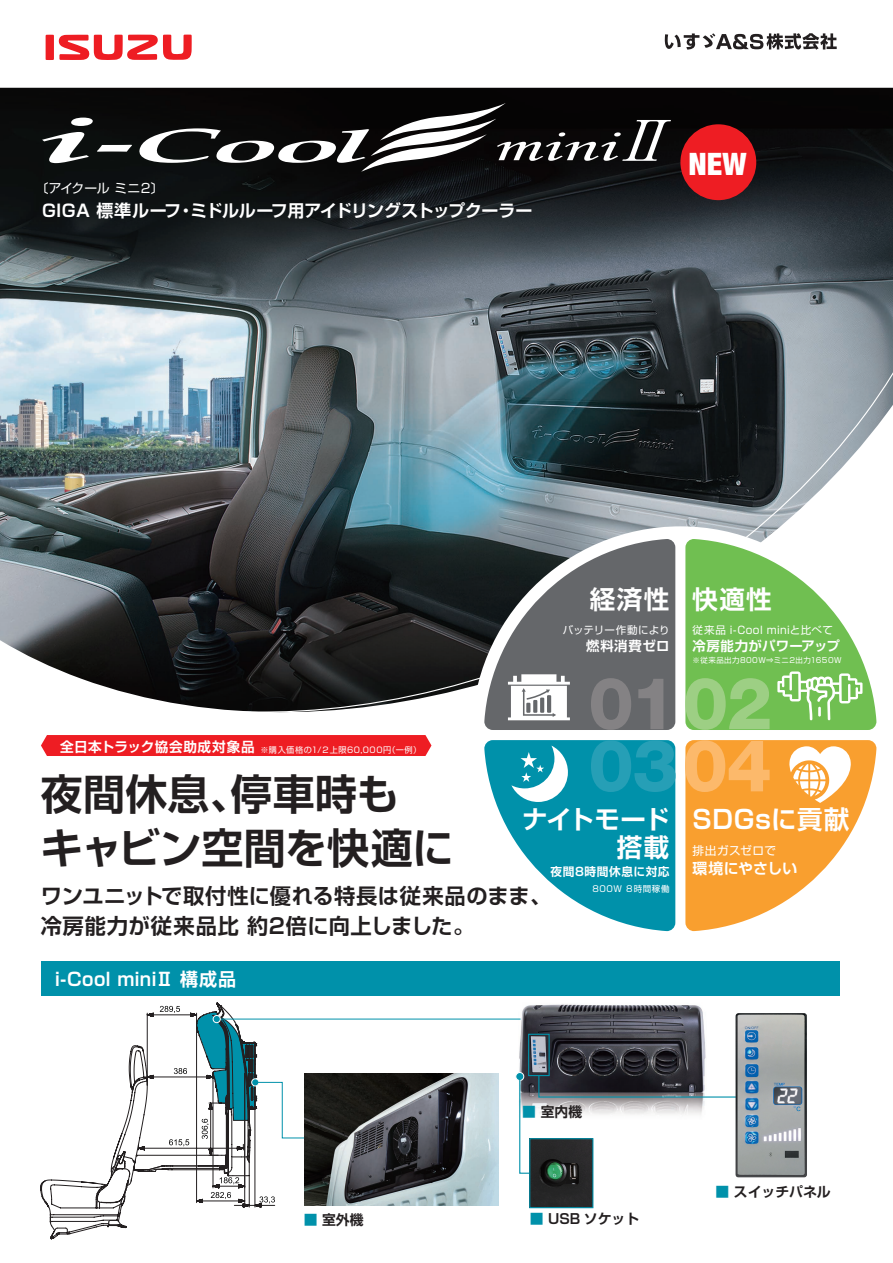
<style>
.page{position:relative;width:893px;height:1263px;background:#fff}
.page>*{position:absolute;margin:0;border:0;box-sizing:border-box;transform-origin:0 0}
.t1{font:800 72.3px/62.1px "Helvetica Neue LT Pro";letter-spacing:-.02em;color:#848284}
.t2{font:700 42px/54px "Shin Go Pro De";color:#231f20}
.t3{font:900 condensed 31.05px "Helvetica Neue LT Pro";color:#fff}
.t4{font:700 25.5px "Shin Go Pro De";letter-spacing:.025em;color:#fff}
.t5{font:700 25.5px/28.5px "Shin Go Pro De";letter-spacing:-.02em;color:#fff;text-align:right}
.t6{font:700 21.3px/30px "Shin Go Pro De";letter-spacing:.02em;color:#231f20}
.t7{font:700 18px "Shin Go Pro De";letter-spacing:.02em;color:#fff}
.t8{font:700 16.95px "Shin Go Pro De";letter-spacing:-.02em;color:#fff}
.t9{font:700 14.85px "Shin Go Pro De";letter-spacing:.015em;color:#fff}
.t10{font:700 13.8px "Shin Go Pro De";color:#231f20}
.t11{font:700 13.35px "Shin Go Pro De";letter-spacing:.03em;color:#fff}
.t12{font:12.75px "Shin Go Pro";letter-spacing:-.005em;color:#fff}
.t13{font:700 11.7px "Shin Go Pro De";letter-spacing:.045em;color:#fff}
.t14{font:11.7px "Shin Go Pro";letter-spacing:.035em;color:#fff}
.t15{font:10.5px "Shin Go Pro";letter-spacing:.035em;color:#fff}
.t16{font:10.5px "Shin Go Pro";color:#fff}
.t17{font:8.55px "Shin Go Pro";letter-spacing:.065em;color:#fff}
.t18{font:8.25px "Shin Go Pro";letter-spacing:.065em;color:#fff}
.t19{font:7.5px "Shin Go Pro";letter-spacing:.055em;color:#fff}
.s1{color:#9dcf84}
.s2{color:#269fb6}
.s3{color:#fcb96b}
.s4{font-family:"Shin Go Pro De";font-weight:700;font-size:13.65px}
.s5{color:#0091aa}
</style>
<div class="page">
<img style="left:487px;top:995px;width:250px;height:79px">
<img style="left:0;top:88px;width:893px;height:582px">
<svg style="left:665px;top:33px;width:172px;height:17px"></svg>
<svg style="left:46px;top:35px;width:146px;height:25px"></svg>
<svg style="left:41px;top:735px;width:17px;height:21px"></svg>
<img style="left:58px;top:106px;width:835px;height:650px">
<div style="left:472px;top:526px;width:417px;height:418px;background:#fff;border-radius:50%"></div>
<svg style="left:484px;top:740px;width:191px;height:191px;fill:#0091aa"></svg>
<svg style="left:484px;top:539px;width:191px;height:191px;fill:#65676a"></svg>
<svg style="left:685px;top:740px;width:192px;height:191px;fill:#f99f2f"></svg>
<svg style="left:685px;top:539px;width:192px;height:191px;fill:#70bf51"></svg>
<svg style="left:508px;top:674px;width:62px;height:46px"></svg>
<svg style="left:777px;top:671px;width:85px;height:49px"></svg>
<svg style="left:511px;top:746px;width:57px;height:56px"></svg>
<svg style="left:789px;top:746px;width:63px;height:57px"></svg>
<div style="left:41px;top:961px;width:799px;height:34px;background:#0091aa"></div>
<div style="left:680px;top:124px;width:76px;height:76px;background:#ee1d23;border-radius:50%"></div>
<svg style="left:42px;top:118px;width:90px;height:45px"></svg>
<svg style="left:139px;top:103px;width:532px;height:69px"></svg>
<hr style="left:217px;top:1019px;width:303px;height:1px;background:#0091aa">
<svg style="left:40px;top:1002px;width:306px;height:238px"></svg>
<img style="left:304px;top:1073px;width:195px;height:133px">
<div style="left:528px;top:1034px;width:22px;height:42px;border:1px solid #0091aa"></div>
<img style="left:735px;top:1013px;width:72px;height:164px">
<div style="left:515px;top:1072px;width:9px;height:9px;border:1px solid #fff;border-radius:50%"></div>
<svg style="left:519px;top:1074px;width:222px;height:100px"></svg>
<img style="left:531px;top:1140px;width:60px;height:66px">
<div style="left:529px;top:1138px;width:64px;height:70px;border:1px solid #0091aa"></div>
<p class="t12" style="left:36px;top:178px;width:129px">〔アイクール ミニ2〕</p>
<p class="t8" style="left:42px;top:197px;width:492px">GIGA 標準ルーフ・ミドルルーフ用アイドリングストップクーラー</p>
<h3 class="t3" style="left:689px;top:145px;width:59px">NEW</h3>
<p class="t4" style="left:590px;top:578px;width:81px">経済性</p>
<p class="t16" style="left:563px;top:621px;width:108px">バッテリー作動により</p>
<p class="t11" style="left:586px;top:635px;width:85px">燃料消費ゼロ</p>
<p class="t4" style="left:693px;top:579px;width:80px">快適性</p>
<p class="t15" style="left:693px;top:621px;width:142px">従来品 i-Cool miniと比べて</p>
<p class="t11" style="left:693px;top:635px;width:149px">冷房能力がパワーアップ</p>
<p class="t19" style="left:693px;top:654px;width:150px">※従来品出力800W⇒ミニ2出力1650W</p>
<h1 class="t1" style="left:588px;top:672px;width:186px">01<span class="s1">02<br></span><span class="s2">03</span><span class="s3">04</span></h1>
<p class="t18" style="left:60px;top:743px;width:363px"><span class="s4">全日本トラック協会助成対象品</span> ※購入価格の1/２上限60,000円（一例）</p>
<h2 class="t2" style="left:41px;top:762px;width:415px">夜間休息、停車時も<br>キャビン空間を快適に</h2>
<p class="t6" style="left:41px;top:878px;width:512px">ワンユニットで取付性に優れる特長は従来品のまま、冷房能力が従来品比 約2倍に向上しました。</p>
<p class="t5" style="left:496px;top:801px;width:175px">　ナイトモード搭載</p>
<p class="t13" style="left:551px;top:862px;width:121px">夜間8時間休息に対応</p>
<p class="t17" style="left:593px;top:882px;width:79px">800W ８時間稼働</p>
<p class="t4" style="left:693px;top:798px;width:158px">SDGsに貢献</p>
<p class="t14" style="left:693px;top:841px;width:85px">排出ガスゼロで</p>
<p class="t9" style="left:693px;top:856px;width:106px">環境にやさしい</p>
<p class="t7" style="left:55px;top:965px;width:182px">i-Cool miniⅡ 構成品</p>
<p class="t10" style="left:304px;top:1208px;width:61px"><span class="s5">■</span> 室外機</p>
<p class="t10" style="left:522px;top:1100px;width:61px"><span class="s5">■</span> 室内機</p>
<p class="t10" style="left:530px;top:1207px;width:111px"><span class="s5">■</span> USB ソケット</p>
<p class="t10" style="left:716px;top:1181px;width:117px"><span class="s5">■</span> スイッチパネル</p>
</div>
